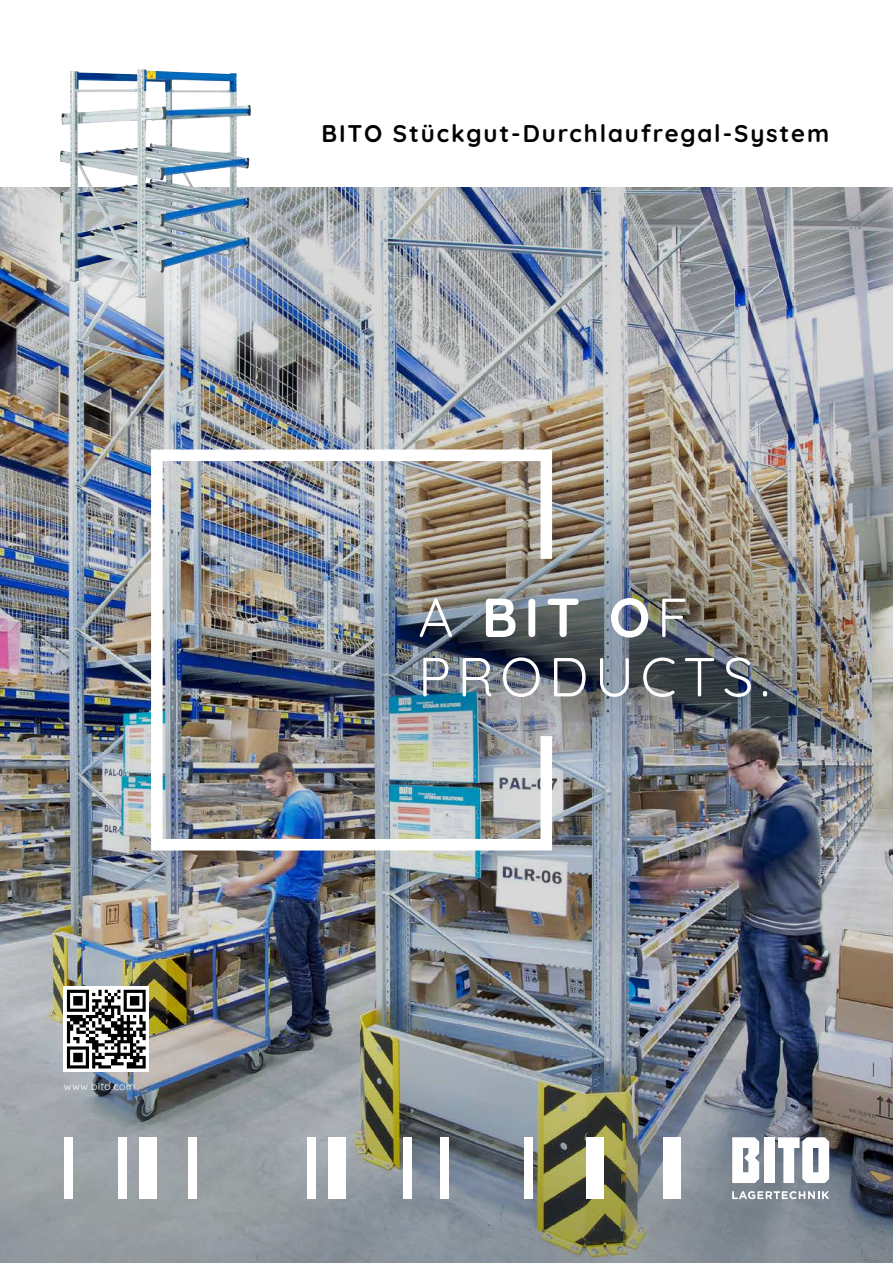
<style>
.page{position:relative;width:893px;height:1263px;background:#fff}
.page>*{position:absolute;margin:0;border:0;box-sizing:border-box;transform-origin:0 0}
.t1{font:54.9px/59.4px "Quicksand";letter-spacing:.12em;color:#fff}
.t2{font:700 24px "Quicksand";letter-spacing:.08em;color:#000}
.t3{font:10.5px "Quicksand";letter-spacing:.04em;color:#fff}
.s1{font-weight:700}
</style>
<div class="page">
<img style="left:0;top:187px;width:893px;height:785px">
<img style="left:558px;top:476px;width:335px;height:68px">
<img style="left:558px;top:544px;width:335px;height:226px">
<img style="left:0;top:972px;width:893px;height:291px">
<svg style="left:732px;top:1191px;width:97px;height:8px"></svg>
<div style="left:765px;top:1137px;width:10px;height:46px;background:#fff"></div>
<svg style="left:732px;top:1137px;width:27px;height:46px"></svg>
<svg style="left:778px;top:1137px;width:51px;height:46px"></svg>
<div style="left:663px;top:1137px;width:18px;height:62px;background:#fff"></div>
<div style="left:328px;top:1137px;width:18px;height:62px;background:#fff"></div>
<div style="left:139px;top:1137px;width:18px;height:62px;background:#fff"></div>
<div style="left:586px;top:1137px;width:18px;height:62px;background:#fff"></div>
<div style="left:524px;top:1137px;width:9px;height:62px;background:#fff"></div>
<div style="left:440px;top:1137px;width:9px;height:62px;background:#fff"></div>
<div style="left:403px;top:1137px;width:9px;height:62px;background:#fff"></div>
<div style="left:307px;top:1137px;width:9px;height:62px;background:#fff"></div>
<div style="left:118px;top:1137px;width:9px;height:62px;background:#fff"></div>
<div style="left:188px;top:1137px;width:9px;height:62px;background:#fff"></div>
<div style="left:64px;top:1137px;width:9px;height:62px;background:#fff"></div>
<img style="left:145px;top:444px;width:413px;height:412px">
<svg style="left:64px;top:986px;width:85px;height:86px"></svg>
<svg style="left:67px;top:990px;width:79px;height:78px"></svg>
<img style="left:37px;top:187px;width:244px;height:170px">
<img style="left:60px;top:69px;width:170px;height:229px">
<p class="t3" style="left:64px;top:1078px;width:73px">www.bito.com</p>
<p class="t2" style="left:321px;top:113px;width:509px">BITO Stückgut-Durchlaufregal-System</p>
<h1 class="t1" style="left:418px;top:582px;width:353px">A <span class="s1">BIT O</span>F<br>PRODUCTS.</h1>
</div>
